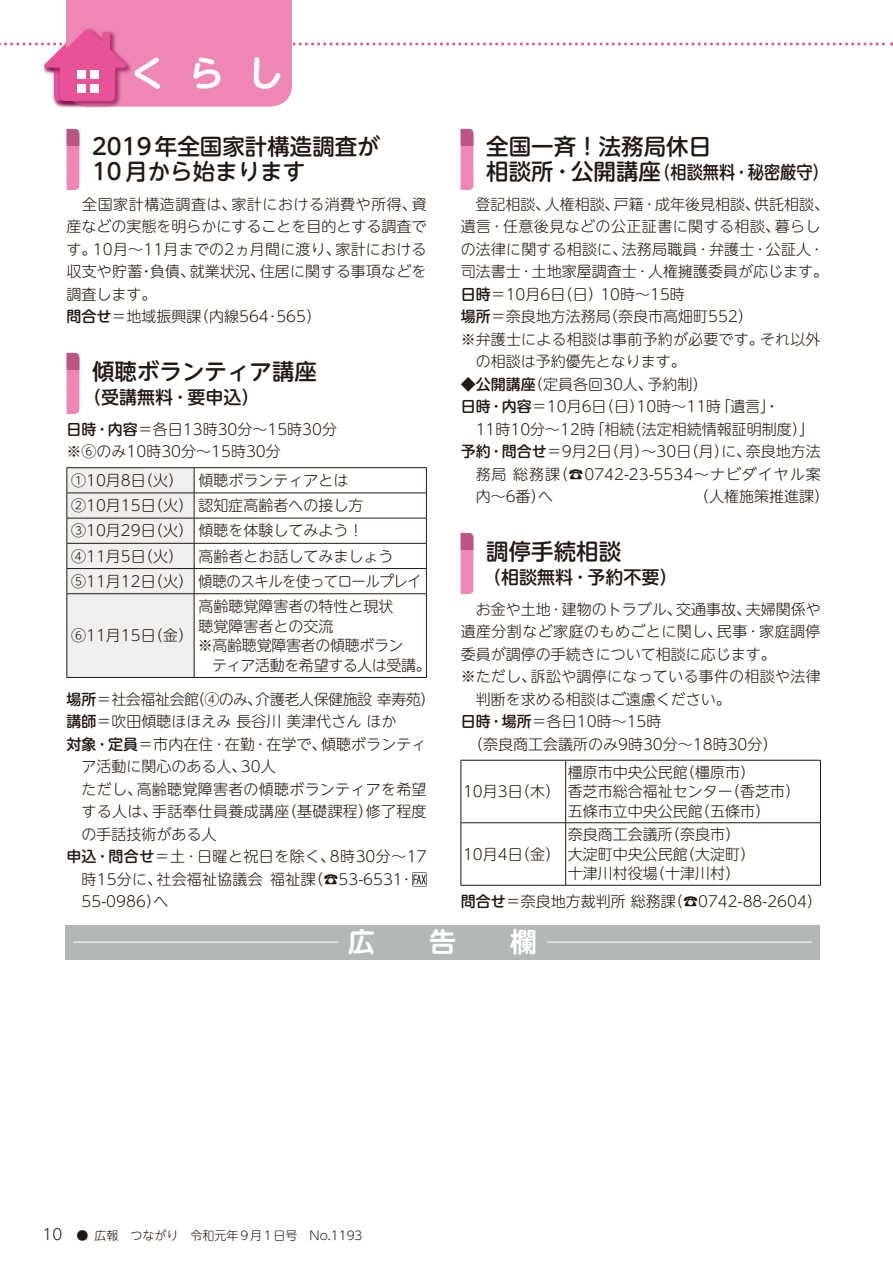
<style>
.page{position:relative;width:893px;height:1263px;background:#fff}
.page>*{position:absolute;margin:0;border:0;box-sizing:border-box;transform-origin:0 0}
.t1{font:700 36px "UD Shin M Go Pr 6 De";letter-spacing:.625em;color:#fff}
.t2{font:500 22.5px/25.5px "UD Shin M Go Pr 6";color:#221815}
.t3{font:500 18px "UD Shin M Go Pr 6";color:#221815}
.t4{font:500 18px "UD Shin M Go Pr 6";color:#221815;scale:.9 1}
.t5{font:300 15px/22.5px "UD Shin M Go Pr 6";color:#221815}
.t6{font:300 15px "UD Shin M Go Pr 6";letter-spacing:.03em;color:#221815}
.t7{font:300 15px "UD Shin M Go Pr 6";letter-spacing:.02em;color:#221815}
.t8{font:300 15px "UD Shin M Go Pr 6";letter-spacing:-.03em;color:#221815}
.t9{font:300 15px "UD Shin M Go Pr 6";letter-spacing:.06em;color:#221815}
.t10{font:300 15px "UD Shin M Go Pr 6";letter-spacing:-.02em;color:#221815}
.t11{font:300 12px "UD Shin M Go Pr 6";color:#221815}
.s1{font-weight:500}
.s2{font-size:22.5px}
.s3{font-size:15px}
</style>
<div class="page">
<div style="left:48px;top:27px;width:85px;height:81px;background:#7e0043;opacity:.6"></div>
<svg style="left:0;top:0;width:892px;height:106px"></svg>
<div style="left:77px;top:84px;width:9px;height:8px;background:#fff"></div>
<div style="left:77px;top:70px;width:9px;height:9px;background:#fff"></div>
<div style="left:90px;top:84px;width:9px;height:8px;background:#fff"></div>
<div style="left:90px;top:70px;width:9px;height:9px;background:#fff"></div>
<hr style="left:194px;top:467px;width:233px;height:1px;background:#221815">
<hr style="left:194px;top:493px;width:233px;height:1px;background:#221815">
<hr style="left:194px;top:518px;width:233px;height:1px;background:#221815">
<hr style="left:194px;top:543px;width:233px;height:1px;background:#221815">
<hr style="left:194px;top:568px;width:233px;height:1px;background:#221815">
<svg style="left:426px;top:468px;width:1px;height:125px"></svg>
<hr style="left:194px;top:593px;width:233px;height:1px;background:#221815">
<hr style="left:426px;top:594px;width:1px;height:83px;background:#221815">
<hr style="left:194px;top:677px;width:233px;height:1px;background:#221815">
<hr style="left:67px;top:467px;width:127px;height:1px;background:#221815">
<svg style="left:67px;top:468px;width:128px;height:209px"></svg>
<hr style="left:67px;top:593px;width:127px;height:1px;background:#221815">
<hr style="left:67px;top:594px;width:1px;height:83px;background:#221815">
<hr style="left:194px;top:594px;width:1px;height:83px;background:#221815">
<hr style="left:67px;top:677px;width:127px;height:1px;background:#221815">
<svg style="left:412px;top:872px;width:15px;height:14px"></svg>
<hr style="left:461px;top:760px;width:105px;height:1px;background:#221815">
<hr style="left:461px;top:760px;width:1px;height:62px;background:#221815">
<hr style="left:566px;top:760px;width:255px;height:1px;background:#221815">
<hr style="left:565px;top:760px;width:1px;height:62px;background:#221815">
<hr style="left:820px;top:760px;width:1px;height:62px;background:#221815">
<hr style="left:461px;top:822px;width:105px;height:1px;background:#221815">
<hr style="left:461px;top:823px;width:1px;height:62px;background:#221815">
<hr style="left:566px;top:822px;width:255px;height:1px;background:#221815">
<hr style="left:565px;top:823px;width:1px;height:62px;background:#221815">
<hr style="left:820px;top:823px;width:1px;height:62px;background:#221815">
<hr style="left:461px;top:885px;width:105px;height:1px;background:#221815">
<hr style="left:566px;top:885px;width:255px;height:1px;background:#221815">
<svg style="left:67px;top:145px;width:12px;height:45px"></svg>
<div style="left:67px;top:129px;width:12px;height:16px;background:#ba5584"></div>
<svg style="left:67px;top:369px;width:12px;height:45px"></svg>
<div style="left:67px;top:353px;width:12px;height:16px;background:#ba5584"></div>
<svg style="left:461px;top:145px;width:12px;height:45px"></svg>
<div style="left:461px;top:129px;width:12px;height:16px;background:#ba5584"></div>
<svg style="left:461px;top:549px;width:12px;height:45px"></svg>
<div style="left:461px;top:533px;width:12px;height:16px;background:#ba5584"></div>
<div style="left:66px;top:925px;width:754px;height:34px;background:#b5b6b6"></div>
<hr style="left:73px;top:942px;width:265px;height:1px;background:#fff">
<hr style="left:547px;top:942px;width:265px;height:1px;background:#fff">
<h1 class="t1" style="left:124px;top:43px;width:155px">くらし</h1>
<h1 class="t1" style="left:130px;top:43px;width:155px">くらし</h1>
<h2 class="t2" style="left:92px;top:132px;width:289px">2019年全国家計構造調査が<br>10月から始まります</h2>
<p class="t5" style="left:67px;top:192px;width:362px">　全国家計構造調査は、家計における消費や所得、資産などの実態を明らかにすることを目的とする調査です。10月～11月までの2ヵ月間に渡り、家計における収支や貯蓄・負債、就業状況、住居に関する事項などを調査します。<br><span class="s1">問合せ</span>＝地域振興課（内線564･565）</p>
<h2 class="t2" style="left:92px;top:357px;width:226px">傾聴ボランティア講座</h2>
<p class="t3" style="left:83px;top:382px;width:178px">（受講無料･要申込）</p>
<p class="t5" style="left:67px;top:417px;width:272px"><span class="s1">日時･内容</span>＝各日13時30分～15時30分※⑥のみ10時30分〜15時30分</p>
<p class="t5" style="left:71px;top:467px;width:352px;line-height:25.2px">①10月8日（火） 傾聴ボランティアとは<br>②10月15日（火）認知症高齢者への接し方<br>③10月29日（火）傾聴を体験してみよう！<br>④11月5日（火） 高齢者とお話してみましょう<br>⑤11月12日（火）傾聴のスキルを使ってロールプレイ</p>
<p class="t5" style="left:71px;top:623px;width:124px">⑥11月15日（金）</p>
<p class="t5" style="left:198px;top:594px;width:196px">高齢聴覚障害者の特性と現状</p>
<p class="t5" style="left:198px;top:614px;width:136px">聴覚障害者との交流</p>
<p class="t10" style="left:198px;top:633px;width:207px">※高齢聴覚障害者の傾聴ボラン</p>
<p class="t8" style="left:212px;top:653px;width:220px">ティア活動を希望する人は受講。</p>
<p class="t8" style="left:67px;top:687px;width:370px"><span class="s1">場所</span>＝社会福祉会館（④のみ、介護老人保健施設幸寿苑）</p>
<p class="t5" style="left:67px;top:709px;width:331px"><span class="s1">講師</span>＝吹田傾聴ほほえみ長谷川美津代さんほか</p>
<p class="t5" style="left:67px;top:732px;width:361px"><span class="s1">対象･定員</span>＝市内在住･在勤･在学で、傾聴ボランティ</p>
<p class="t5" style="left:82px;top:754px;width:196px">ア活動に関心のある人、30人</p>
<p class="t7" style="left:82px;top:777px;width:346px">ただし、高齢聴覚障害者の傾聴ボランティアを希望</p>
<p class="t7" style="left:82px;top:799px;width:347px">する人は、手話奉仕員養成講座（基礎課程）修了程度</p>
<p class="t5" style="left:82px;top:822px;width:136px">の手話技術がある人</p>
<p class="t6" style="left:67px;top:844px;width:361px"><span class="s1">申込･問合せ</span>＝土･日曜と祝日を除く、8時30分～17</p>
<p class="t5" style="left:82px;top:867px;width:330px">時15分に、社会福祉協議会 福祉課（☎53-6531･</p>
<p class="t5" style="left:82px;top:889px;width:88px">55-0986）へ</p>
<h2 class="t2" style="left:486px;top:132px;width:226px">全国一斉！法務局休日</h2>
<p class="t4" style="left:486px;top:157px;width:382px"><span class="s2">相談所･公開講座</span>（相談無料･秘密厳守）</p>
<p class="t5" style="left:461px;top:192px;width:370px">　登記相談､人権相談、戸籍･成年後見相談、供託相談、</p>
<p class="t6" style="left:461px;top:214px;width:361px">遺言･任意後見などの公正証書に関する相談､暮らし</p>
<p class="t5" style="left:461px;top:237px;width:362px">の法律に関する相談に､法務局職員･弁護士･公証人･</p>
<p class="t5" style="left:461px;top:259px;width:369px">司法書士･土地家屋調査士･人権擁護委員が応じます。</p>
<p class="t5" style="left:461px;top:282px;width:226px"><span class="s1">日時</span>＝10月6日（日）10時～15時</p>
<p class="t5" style="left:461px;top:304px;width:294px"><span class="s1">場所</span>＝奈良地方法務局（奈良市高畑町552）</p>
<p class="t5" style="left:461px;top:327px;width:361px">※弁護士による相談は事前予約が必要です。それ以外</p>
<p class="t5" style="left:476px;top:349px;width:211px">の相談は予約優先となります。</p>
<p class="t5" style="left:461px;top:372px;width:248px">◆<span class="s1">公開講座</span>（定員各回30人、予約制）</p>
<p class="t5" style="left:461px;top:394px;width:320px"><span class="s1">日時･内容</span>＝10月6日（日）10時～11時「遺言」・</p>
<p class="t5" style="left:461px;top:417px;width:355px">　11時10分～12時「相続（法定相続情報証明制度）」</p>
<p class="t5" style="left:461px;top:439px;width:361px"><span class="s1">予約･問合せ</span>＝9月2日（月）～30日（月）に、奈良地方法</p>
<p class="t9" style="left:476px;top:462px;width:347px">務局総務課（☎0742-23-5534～ナビダイヤル案</p>
<p class="t5" style="left:476px;top:484px;width:79px">内～6番）へ</p>
<p class="t5" style="left:694px;top:484px;width:137px">（人権施策推進課）</p>
<h2 class="t2" style="left:486px;top:537px;width:136px">調停手続相談</h2>
<p class="t3" style="left:483px;top:562px;width:196px">（相談無料･予約不要）</p>
<p class="t5" style="left:461px;top:597px;width:361px">　お金や土地･建物のトラブル、交通事故、夫婦関係や</p>
<p class="t6" style="left:461px;top:619px;width:361px">遺産分割など家庭のもめごとに関し、民事･家庭調停</p>
<p class="t5" style="left:461px;top:642px;width:316px">委員が調停の手続きについて相談に応じます。</p>
<p class="t7" style="left:461px;top:664px;width:361px">※ただし、訴訟や調停になっている事件の相談や法律</p>
<p class="t5" style="left:476px;top:687px;width:256px">判断を求める相談はご遠慮ください。</p>
<p class="t5" style="left:461px;top:709px;width:202px"><span class="s1">日時･場所</span>＝各日10時～15時</p>
<p class="t5" style="left:461px;top:732px;width:318px">　（奈良商工会議所のみ9時30分～18時30分）</p>
<p class="t5" style="left:463px;top:779px;width:99px">10月3日（木）</p>
<p class="t5" style="left:568px;top:761px;width:234px;line-height:19.5px">橿原市中央公民館（橿原市）<br>香芝市総合福祉センター（香芝市）五條市立中央公民館（五條市）</p>
<p class="t5" style="left:568px;top:824px;width:189px;line-height:19.5px">奈良商工会議所（奈良市）大淀町中央公民館（大淀町）十津川村役場（十津川村）</p>
<p class="t5" style="left:461px;top:889px;width:363px"><span class="s1">問合せ</span>＝奈良地方裁判所総務課（☎0742-88-2604）</p>
<p class="t5" style="left:463px;top:842px;width:99px">10月4日（金）</p>
<p class="t11" style="left:43px;top:1226px;width:321px"><span class="s3">10</span> ● 広報　つながり　令和元年9月1日号　No.1193</p>
</div>
